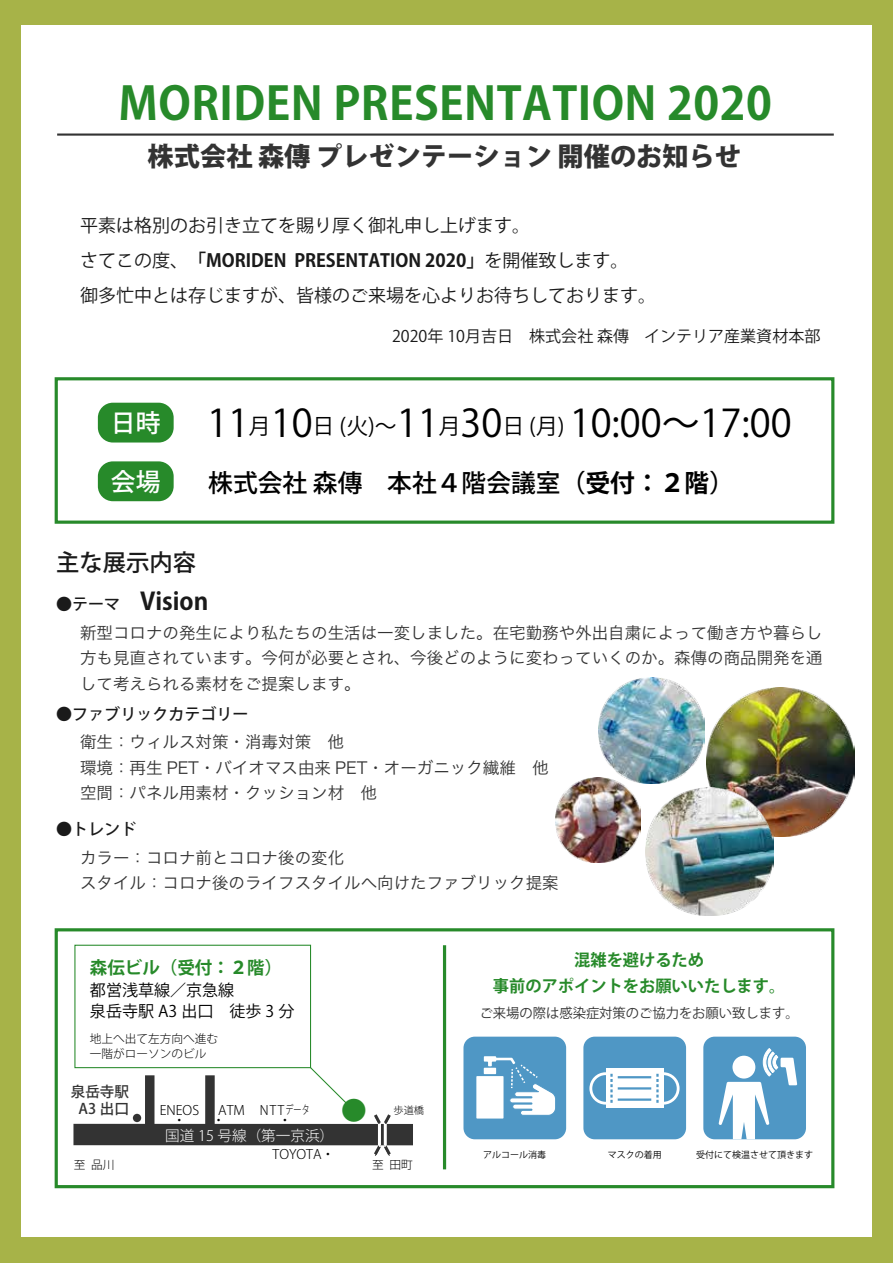
<style>
.page{position:relative;width:893px;height:1263px;background:#a7b348}
.page>*{position:absolute;margin:0;border:0;box-sizing:border-box;transform-origin:0 0}
.t1{font:700 45.15px "Koz Go Pro";letter-spacing:.01em;color:#278a2a}
.t2{font:37.95px "Koz Go Pr 6 N";color:#000}
.t3{font:800 26.25px "Koz Go Pro";color:#333}
.t4{font:300 25.65px "Koz Go Pro";color:#278a2a}
.t5{font:500 24.75px "Koz Go Pro";color:#000}
.t6{font:500 24.75px "Koz Go Pr 6 N";color:#fff}
.t7{font:700 24px "Koz Go Pro";color:#1a1a1a}
.t8{font:500 23.25px "Koz Go Pro";color:#1a1a1a}
.t9{font:18px/35px "Koz Go Pro";color:#1a1a1a}
.t10{font:700 17.55px "Koz Go Pro";color:#278a2a}
.t11{font:16.5px/25.5px "Hira Kaku Pro W3";color:#333}
.t12{font:700 16.5px/26.2px "Koz Go Pro";color:#278a2a;text-align:center}
.t13{font:16.05px "Koz Go Pro";color:#1a1a1a}
.t14{font:16.05px/21.9px "Koz Go Pro";color:#000}
.t15{font:500 16.05px "Koz Go Pro";color:#1a1a1a}
.t16{font:300 14.55px "Koz Go Pro";color:#fff}
.t17{font:500 14.55px/17px "Koz Go Pro";color:#333;text-align:center}
.t18{font:13.5px "Koz Go Pro";color:#333}
.t19{font:300 13.05px/10.5px "Koz Go Pro";color:#000}
.t20{font:300 13.05px "Koz Go Pro";color:#000;scale:.95 1}
.t21{font:300 11.7px/14.5px "Koz Go Pro";color:#000}
.t22{font:300 10.2px "Koz Go Pro";color:#000}
.t23{font:9px "Koz Go Pro";color:#000}
.s1{font-weight:700}
.s2{font-size:21.9px}
.s3{font-weight:500;font-size:16.05px}
.s4{font-weight:400;font-size:16.05px}
.s5{font-size:11.7px}
</style>
<div class="page">
<div style="left:21px;top:26px;width:851px;height:1211px;background:#fff"></div>
<div style="left:98px;top:403px;width:76px;height:39px;background:#278a2a;border-radius:15px"></div>
<div style="left:98px;top:461px;width:76px;height:40px;background:#278a2a;border-radius:15px"></div>
<hr style="left:57px;top:133px;width:777px;height:3px;background:#333">
<div style="left:55px;top:377px;width:779px;height:147px;border:3px solid #278a2a"></div>
<div style="left:55px;top:928px;width:779px;height:260px;border:3px solid #278a2a"></div>
<div style="left:73px;top:1124px;width:340px;height:21px;background:#333"></div>
<svg style="left:371px;top:1142px;width:23px;height:14px"></svg>
<svg style="left:371px;top:1114px;width:20px;height:13px"></svg>
<div style="left:205px;top:1075px;width:10px;height:58px;background:#333"></div>
<div style="left:145px;top:1075px;width:10px;height:58px;background:#333"></div>
<hr style="left:384px;top:1124px;width:3px;height:21px;background:#fff">
<hr style="left:378px;top:1124px;width:3px;height:21px;background:#fff">
<div style="left:133px;top:1114px;width:8px;height:8px;background:#333;border-radius:50%"></div>
<svg style="left:74px;top:944px;width:283px;height:171px"></svg>
<hr style="left:443px;top:945px;width:3px;height:224px;background:#278a2a">
<div style="left:463px;top:1037px;width:103px;height:102px;background:#4f97c5;border-radius:11px"></div>
<div style="left:476px;top:1076px;width:27px;height:42px;background:#fff"></div>
<svg style="left:484px;top:1056px;width:72px;height:60px"></svg>
<div style="left:583px;top:1037px;width:103px;height:102px;background:#4f97c5;border-radius:11px"></div>
<div style="left:606px;top:1068px;width:57px;height:40px;background:#fff"></div>
<svg style="left:589px;top:1072px;width:31px;height:33px"></svg>
<svg style="left:649px;top:1071px;width:31px;height:35px"></svg>
<hr style="left:618px;top:1076px;width:33px;height:2px;background:#4f97c5">
<hr style="left:618px;top:1087px;width:33px;height:2px;background:#4f97c5">
<hr style="left:618px;top:1098px;width:33px;height:3px;background:#4f97c5">
<div style="left:703px;top:1037px;width:103px;height:102px;background:#4f97c5;border-radius:11px"></div>
<svg style="left:718px;top:1048px;width:79px;height:91px"></svg>
<div style="left:732px;top:1056px;width:23px;height:22px;background:#fff;border-radius:50%"></div>
<img style="left:706px;top:688px;width:149px;height:148px">
<img style="left:646px;top:787px;width:127px;height:128px">
<img style="left:598px;top:677px;width:106px;height:106px">
<img style="left:555px;top:777px;width:85px;height:85px">
<h1 class="t1" style="left:119px;top:74px;width:655px">MORIDEN PRESENTATION 2020</h1>
<h3 class="t3" style="left:148px;top:139px;width:595px">株式会社 森傳 プレゼンテーション 開催のお知らせ</h3>
<p class="t9" style="left:80px;top:209px;width:577px">平素は格別のお引き立てを賜り厚く御礼申し上げます。<br>さてこの度、<span class="s1">「MORIDEN PRESENTATION 2020」</span>を開催致します。<br>御多忙中とは存じますが、皆様のご来場を心よりお待ちしております。</p>
<p class="t13" style="left:392px;top:325px;width:430px">2020年 10月吉日　株式会社 森傳 インテリア産業資材本部</p>
<h3 class="t6" style="left:111px;top:409px;width:51px">日時</h3>
<h3 class="t6" style="left:111px;top:467px;width:51px">会場</h3>
<h2 class="t2" style="left:207px;top:402px;width:586px">11<span class="s2">月</span>10<span class="s2">日 (火)～</span>11<span class="s2">月</span>30<span class="s2">日 (月)</span> 10:00～17:00</h2>
<h3 class="t5" style="left:208px;top:467px;width:527px">株式会社 森傳　本社４階会議室<span class="s1">（受付：２階）</span></h3>
<h3 class="t8" style="left:56px;top:548px;width:141px">主な展示内容</h3>
<h3 class="t7" style="left:56px;top:586px;width:154px"><span class="s3">●テーマ</span> <span class="s4">　</span>Vision</h3>
<p class="t11" style="left:80px;top:618px;width:744px;text-align:justify">新型コロナの発生により私たちの生活は一変しました。在宅勤務や外出自粛によって働き方や暮らし方も見直されています。今何が必要とされ、今後どのように変わっていくのか。森傳の商品開発を通して考えられる素材をご提案します。</p>
<p class="t15" style="left:56px;top:703px;width:194px">●ファブリックカテゴリー</p>
<p class="t11" style="left:80px;top:728px;width:470px">衛生：ウィルス対策・消毒対策　他<br>環境：再生 PET・バイオマス由来 PET・オーガニック繊維　他空間：パネル用素材・クッション材　他</p>
<p class="t15" style="left:56px;top:819px;width:82px">●トレンド</p>
<p class="t11" style="left:80px;top:844px;width:480px">カラー：コロナ前とコロナ後の変化<br>スタイル：コロナ後のライフスタイルへ向けたファブリック提案</p>
<p class="t10" style="left:90px;top:956px;width:194px">森伝ビル（受付：２階）</p>
<p class="t14" style="left:90px;top:979px;width:206px">都営浅草線／京急線<br>泉岳寺駅 A3 出口　徒歩 3 分</p>
<p class="t21" style="left:90px;top:1032px;width:130px">地上へ出て左方向へ進む一階がローソンのビル</p>
<p class="t17" style="left:71px;top:1084px;width:60px">泉岳寺駅<br>A3 出口</p>
<p class="t19" style="left:160px;top:1105px;width:41px;text-align:center">ENEOS・</p>
<p class="t19" style="left:212px;top:1105px;width:34px;text-indent:6px">ATM・</p>
<h3 class="t4" style="left:341px;top:1094px;width:27px">●</h3>
<p class="t20" style="left:260px;top:1101px;width:54px">NTT<span class="s5">データ</span></p>
<p class="t22" style="left:394px;top:1104px;width:32px">歩道橋</p>
<p class="t19" style="left:278px;top:1115px;width:15px">・</p>
<p class="t16" style="left:165px;top:1126px;width:170px">国道 15 号線（第一京浜）</p>
<p class="t19" style="left:273px;top:1149px;width:64px">TOYOTA・</p>
<p class="t21" style="left:74px;top:1158px;width:42px">至 品川</p>
<p class="t21" style="left:372px;top:1158px;width:42px">至 田町</p>
<p class="t12" style="left:493px;top:947px;width:294px">混雑を避けるため<br>事前のアポイントをお願いいたします。</p>
<p class="t18" style="left:480px;top:1004px;width:320px">ご来場の際は感染症対策のご協力をお願い致します。</p>
<p class="t23" style="left:483px;top:1148px;width:64px">アルコール消毒</p>
<p class="t23" style="left:608px;top:1148px;width:55px">マスクの着用</p>
<p class="t23" style="left:696px;top:1148px;width:118px">受付にて検温させて頂きます</p>
</div>
